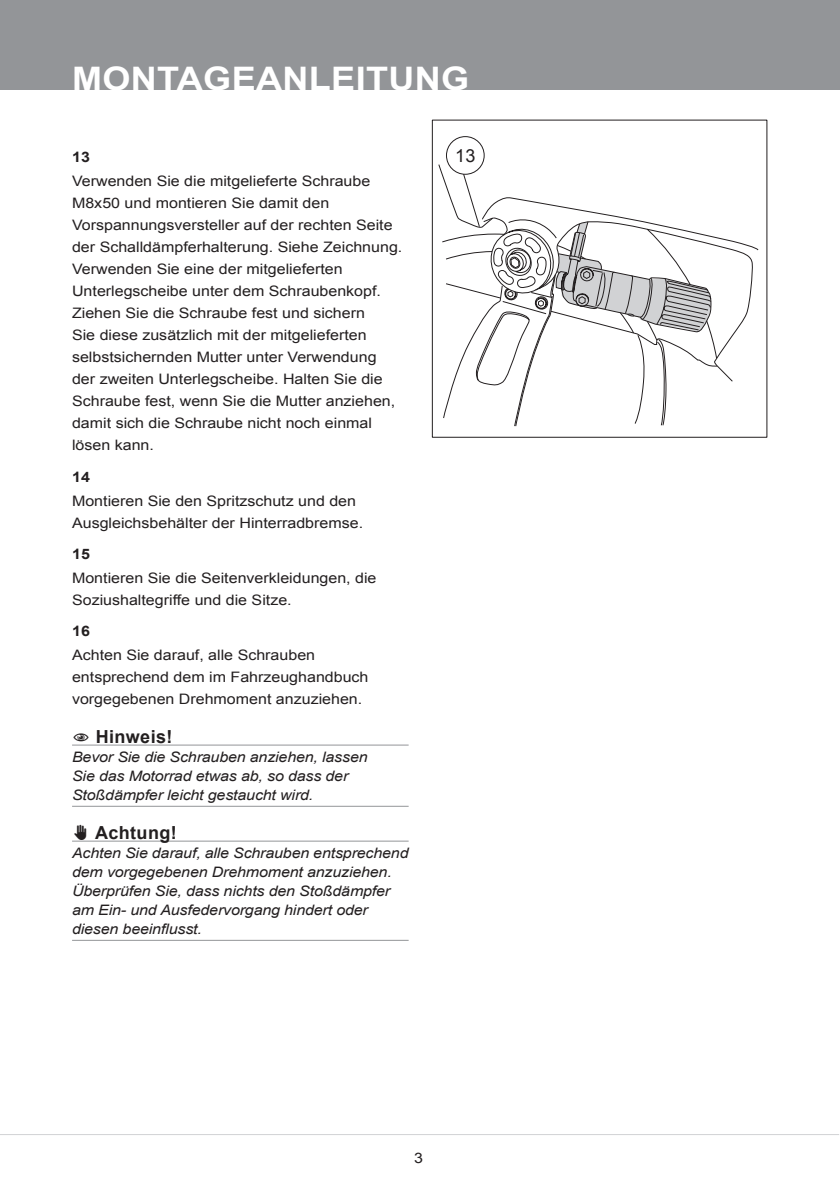
<style>
.page{position:relative;width:840px;height:1191px;background:#fff}
.page>*{position:absolute;margin:0;border:0;box-sizing:border-box;transform-origin:0 0}
.t1{font:700 32.4px "Arial";letter-spacing:.01em;color:#fff;scale:1.11 1}
.t2{font:700 18px "Arial";color:#231f20}
.t3{font:18px "Arial";color:#231f20}
.t4{font:14.4px/22px "Arial";color:#231f20;scale:1.11 1}
.t5{font:italic 14.4px/19px "Arial";letter-spacing:-.01em;color:#231f20;scale:1.11 1}
.t6{font:700 14.4px "Arial";letter-spacing:.02em;color:#231f20;scale:1.11 1}
</style>
<div class="page">
<div style="left:0;top:0;width:839px;height:90px;background:#939598"></div>
<hr style="left:0;top:1134px;width:838px;height:1px;background:#d1d2d4">
<hr style="left:72px;top:744px;width:336px;height:1px;background:#939598">
<hr style="left:72px;top:806px;width:336px;height:1px;background:#939598">
<hr style="left:72px;top:840px;width:336px;height:1px;background:#939598">
<hr style="left:72px;top:940px;width:336px;height:1px;background:#939598">
<div style="left:431px;top:120px;width:336px;height:318px;border:1px solid #231f20"></div>
<svg style="left:438px;top:164px;width:315px;height:262px"></svg>
<div style="left:446px;top:137px;width:38px;height:37px;background:#fff;border-radius:50%"></div>
<div style="left:445px;top:136px;width:39px;height:39px;border:1px solid #231f20;border-radius:50%"></div>
<h1 class="t1" style="left:72px;top:57px;width:75px">MONTA</h1>
<h1 class="t1" style="left:203px;top:57px;width:71px">GEANL</h1>
<h1 class="t1" style="left:331px;top:57px;width:126px">EITUNG</h1>
<p class="t6" style="left:72px;top:147px;width:18px">13</p>
<p class="t4" style="left:72px;top:170px;width:299px">Verwenden Sie die mitgelieferte Schraube M8x50 und montieren Sie damit den Vorspannungsversteller auf der rechten Seite der Schalldämpferhalterung. Siehe Zeichnung.<br>Verwenden Sie eine der mitgelieferten Unterlegscheibe unter dem Schraubenkopf.<br>Ziehen Sie die Schraube fest und sichern<br>Sie diese zusätzlich mit der mitgelieferten selbstsichernden Mutter unter Verwendung der zweiten Unterlegscheibe. Halten Sie die Schraube fest, wenn Sie die Mutter anziehen, damit sich die Schraube nicht noch einmal lösen kann.</p>
<p class="t6" style="left:72px;top:467px;width:18px">14</p>
<p class="t4" style="left:72px;top:490px;width:263px">Montieren Sie den Spritzschutz und den<br>Ausgleichsbehälter der Hinterradbremse.</p>
<p class="t6" style="left:72px;top:544px;width:18px">15</p>
<p class="t4" style="left:72px;top:567px;width:276px">Montieren Sie die Seitenverkleidungen, die<br>Soziushaltegriffe und die Sitze.</p>
<p class="t6" style="left:72px;top:621px;width:18px">16</p>
<p class="t4" style="left:72px;top:644px;width:268px">Achten Sie darauf, alle Schrauben entsprechend dem im Fahrzeughandbuch vorgegebenen Drehmoment anzuziehen.</p>
<p class="t2" style="left:109px;top:725px;width:65px">HINWEI S!</p>
<p class="t5" style="left:72px;top:748px;width:267px">Bevor Sie die Schrauben anziehen, lassen<br>Sie das Motorrad etwas ab, so dass der<br>Stoßdämpfer leicht gestaucht wird.</p>
<p class="t2" style="left:72px;top:821px;width:28px">✋✋ACHTUNG!</p>
<p class="t5" style="left:72px;top:844px;width:304px">Achten Sie darauf, alle Schrauben entsprechend dem vorgegebenen Drehmoment anzuziehen.<br>Überprüfen Sie, dass nichts den Stoßdämpfer am Ein- und Ausfedervorgang hindert oder diesen beeinflusst.</p>
<p class="t3" style="left:455px;top:143px;width:22px">13</p>
<p class="t4" style="left:414px;top:1147px;width:10px">3</p>
</div>
